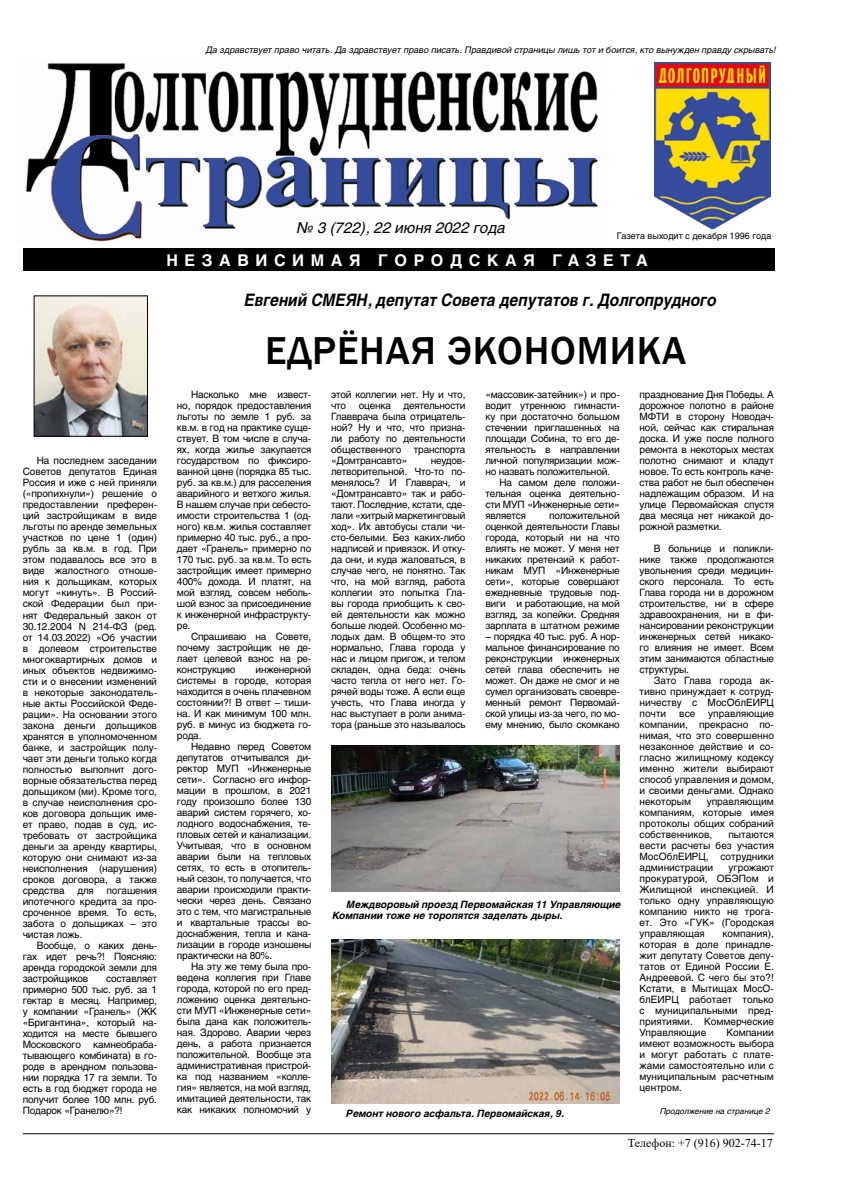
<style>
.page{position:relative;width:842px;height:1191px;background:#fff}
.page>*{position:absolute;margin:0;border:0;box-sizing:border-box;transform-origin:0 0}
.t1{font:500 40px "Franklin Gothic";letter-spacing:.02em;color:#000}
.t2{font:italic 700 17px "Helios";color:#000;scale:.9 1}
.t3{font:700 16px "Helios";letter-spacing:.41em;color:#fff}
.t4{font:italic 15px "Helios";color:#000}
.t5{font:12px "Times New Roman";color:#000}
.t6{font:10px/11px "Helios";letter-spacing:-.02em;color:#000;text-align:justify}
.t7{font:italic 700 10px/11px "Helios";color:#000}
.t8{font:italic 9px "Helios";color:#000}
.t9{font:9px "Helios";color:#000}
.t10{font:italic 8px "Helios";color:#000}
</style>
<div class="page">
<img style="left:26px;top:63px;width:572px;height:179px">
<div style="left:23px;top:248px;width:751px;height:22px;background:#000"></div>
<img style="left:654px;top:63px;width:116px;height:166px">
<img style="left:36px;top:298px;width:110px;height:136px">
<div style="left:34px;top:296px;width:114px;height:140px;border:1px solid #000"></div>
<hr style="left:23px;top:1133px;width:751px;height:1px;background:#000">
<img style="left:331px;top:745px;width:289px;height:147px">
<img style="left:331px;top:939px;width:289px;height:164px">
<p class="t8" style="left:206px;top:44px;width:572px">Да здравствует право читать. Да здравствует право писать. Правдивой страницы лишь тот и боится, кто вынужден правду скрывать!</p>
<p class="t6" style="left:23px;top:455px;width:136px;text-indent:14px">На последнем заседании Советов депутатов Единая Россия и иже с ней приняли («пропихнули») решение о предоставлении преферен&shy;ций застройщикам в виде льготы по аренде земельных участков по цене 1 (один) рубль за кв.м. в год. При этом подавалось все это в виде жалостного отноше&shy;ния к дольщикам, которых могут «кинуть». В Россий&shy;ской Федерации был при&shy;нят Федеральный закон от 30.12.2004 N 214-ФЗ (ред. от 14.03.2022) «Об участии в долевом строительстве многоквартирных домов и иных объектов недвижимо&shy;сти и о внесении изменений в некоторые законодатель&shy;ные акты Российской Феде&shy;рации». На основании этого закона деньги дольщиков хранятся в уполномоченном банке, и застройщик полу&shy;чает эти деньги только когда полностью выполнит дого&shy;ворные обязательства перед дольщиком (ми). Кроме того, в случае неисполнения сро&shy;ков договора дольщик име&shy;ет право, подав в суд, ис&shy;требовать от застройщика деньги за аренду квартиры, которую они снимают из-за неисполнения (нарушения) сроков договора, а также средства</p>
<p class="t6" style="left:23px;top:884px;width:136px;text-indent:84px">погашения ипотечного кредита за про&shy;сроченное время. То есть, забота о дольщиках – это чистая ложь.</p>
<p class="t6" style="left:23px;top:939px;width:136px;text-indent:14px">Вообще, о каких день&shy;гах идет речь?! Поясняю: аренда городской земли для застройщиков</p>
<p class="t6" style="left:77px;top:884px;width:18px">для</p>
<p class="t6" style="left:23px;top:972px;width:136px;text-indent:84px">составляет примерно 500 тыс. руб. за 1 гектар в месяц. Например, у компании «Гранель» (ЖК «Бригантина», который на&shy;ходится на месте бывшего Московского камнеобраба&shy;тывающего комбината) в го&shy;роде в арендном пользова&shy;нии порядка 17 га земли. То есть в год бюджет города не получит более 100 млн. руб.<br>Подарок «Гранелю»?!</p>
<h3 class="t4" style="left:297px;top:219px;width:210px">№ 3 (722), 22 июня 2022 года</h3>
<p class="t9" style="left:617px;top:231px;width:156px">Газета выходит с декабря 1996 года</p>
<h3 class="t3" style="left:166px;top:251px;width:483px">НЕЗАВИСИМАЯ ГОРОДСКАЯ ГАЗЕТА</h3>
<h2 class="t2" style="left:245px;top:290px;width:526px">Евгений СМЕЯН, депутат Совета депутатов г. Долгопрудного</h2>
<h1 class="t1" style="left:265px;top:326px;width:423px">ЕДРЁНАЯ ЭКОНОМИКА</h1>
<p class="t6" style="left:177px;top:389px;width:136px;text-indent:14px">Насколько мне извест&shy;но, порядок предоставления льготы по земле 1 руб. за кв.м. в год на практике суще&shy;ствует. В том числе в случа&shy;ях, когда жилье закупается государством по фиксиро&shy;ванной цене (порядка 85 тыс. руб. за кв.м.) для расселения аварийного и ветхого жилья.<br>В нашем случае при себесто&shy;имости строительства 1 (од&shy;ного) кв.м. жилья составляет примерно 40 тыс. руб., а про&shy;дает «Гранель» примерно по 170 тыс. руб. за кв.м. То есть застройщик имеет примерно 400% дохода. И платят, на мой взгляд, совсем неболь&shy;шой взнос за присоединение к инженерной инфраструкту&shy;ре.</p>
<p class="t6" style="left:177px;top:631px;width:136px;text-indent:14px">Спрашиваю на Совете, почему застройщик не де&shy;лает целевой взнос на ре&shy;конструкцию</p>
<p class="t6" style="left:177px;top:664px;width:136px;text-indent:79px">инженерной системы в городе, которая находится в очень плачевном состоянии?! В ответ – тиши&shy;на. И как минимум 100 млн. руб. в минус из бюджета го&shy;рода.</p>
<p class="t6" style="left:177px;top:741px;width:136px;text-indent:14px">Недавно перед Советом депутатов отчитывался ди&shy;ректор МУП «Инженерные сети». Согласно его инфор&shy;мации в прошлом, в 2021 году произошло более 130 аварий систем горячего, хо&shy;лодного водоснабжения, те&shy;пловых сетей и канализации.<br>Учитывая, что в основном аварии были на тепловых сетях, то есть в отопитель&shy;ный сезон, то получается, что аварии происходили практи&shy;чески через день. Связано это с тем, что магистральные и квартальные трассы во&shy;доснабжения, тепла и кана&shy;лизации в городе изношены практически на 80%.</p>
<p class="t6" style="left:177px;top:961px;width:136px;text-indent:14px">На эту же тему была про&shy;ведена коллегия при Главе города, которой по его пред&shy;ложению оценка деятельно&shy;сти МУП «Инженерные сети» была дана как положитель&shy;ная. Здорово. Аварии через день, а работа признается положительной. Вообще эта административная пристрой&shy;ка под названием «колле&shy;гия» является, на мой взгляд, имитацией деятельности, так как никаких полномочий у</p>
<p class="t6" style="left:331px;top:389px;width:136px">этой коллегии нет. Ну и что, что</p>
<p class="t6" style="left:331px;top:400px;width:136px;text-indent:72px">деятельности Главврача была отрицатель&shy;ной? Ну и что, что призна&shy;ли работу по деятельности общественного транспорта «Домтрансавто»</p>
<p class="t6" style="left:359px;top:400px;width:34px">оценка</p>
<p class="t6" style="left:331px;top:455px;width:136px;text-indent:100px">неудов&shy;летворительной. Что-то по&shy;менялось? И Главврач, и «Домтрансавто» так и рабо&shy;тают. Последние, кстати, сде&shy;лали «хитрый маркетинговый ход». Их автобусы стали чи&shy;сто-белыми. Без каких-либо надписей и привязок. И отку&shy;да они, и куда жаловаться, в случае чего, не понятно. Так что, на мой взгляд, работа коллегии это попытка Гла&shy;вы города приобщить к сво&shy;ей деятельности как можно больше людей. Особенно мо&shy;лодых дам. В общем-то это нормально, Глава города у нас и лицом пригож, и телом складен, одна беда: очень часто тепла от него нет. Го&shy;рячей воды тоже. А если еще учесть, что Глава иногда у нас выступает в роли анима&shy;тора (раньше это называлось</p>
<p class="t6" style="left:485px;top:389px;width:136px">«массовик-затейник») и про-</p>
<p class="t6" style="left:485px;top:400px;width:136px">водит утреннюю гимнасти-</p>
<p class="t6" style="left:485px;top:411px;width:136px">ку при достаточно большом</p>
<p class="t6" style="left:485px;top:422px;width:136px">стечении приглашенных на</p>
<p class="t6" style="left:485px;top:433px;width:136px">площади Собина, то его де-</p>
<p class="t6" style="left:485px;top:444px;width:136px">ятельность в направлении</p>
<p class="t6" style="left:485px;top:455px;width:136px">личной популяризации мож-</p>
<p class="t6" style="left:485px;top:466px;width:126px">но назвать положительной.</p>
<p class="t6" style="left:499px;top:477px;width:122px">На самом деле положи-</p>
<p class="t6" style="left:485px;top:488px;width:136px">тельная оценка деятельно-</p>
<p class="t6" style="left:485px;top:499px;width:136px">сти МУП «Инженерные сети»</p>
<p class="t6" style="left:485px;top:510px;width:42px">является</p>
<p class="t6" style="left:485px;top:510px;width:136px;text-indent:64px">положительной оценкой деятельности Главы города, который ни на что влиять не может. У меня нет никаких претензий к работ&shy;никам МУП «Инженерные сети», которые совершают ежедневные трудовые под&shy;виги и работающие, на мой взгляд, за копейки. Средняя зарплата в штатном режиме</p>
<p class="t6" style="left:485px;top:631px;width:136px">– порядка 40 тыс. руб. А нор&shy;мальное финансирование по реконструкции инженерных сетей глава обеспечить не может. Он даже не смог и не сумел организовать своевре&shy;менный ремонт Первомай&shy;ской улицы из-за чего, по мо&shy;ему мнению, было скомкано</p>
<p class="t7" style="left:332px;top:899px;width:290px;text-indent:14px">Междворовый проезд Первомайская 11 Управляющие<br>Компании тоже не торопятся заделать дыры.</p>
<p class="t7" style="left:346px;top:1107px;width:219px">Ремонт нового асфальта. Первомайская, 9.</p>
<p class="t6" style="left:639px;top:389px;width:136px">празднование Дня Победы. А дорожное полотно в районе МФТИ в сторону Новодач&shy;ной, сейчас как стиральная доска. И уже после полного ремонта в некоторых местах полотно снимают и кладут новое. То есть контроль каче&shy;ства работ не был обеспечен надлежащим образом. И на улице Первомайская спустя два месяца нет никакой до&shy;рожной разметки.</p>
<p class="t6" style="left:639px;top:543px;width:136px;text-indent:14px">В больнице и поликли&shy;нике также продолжаются увольнения среди медицин&shy;ского персонала. То есть Глава города ни в дорожном строительстве, ни в сфере здравоохранения, ни в фи&shy;нансировании реконструкции инженерных сетей никако&shy;го влияния не имеет. Всем этим занимаются областные структуры.</p>
<p class="t6" style="left:639px;top:675px;width:136px;text-indent:14px">Зато Глава города ак&shy;тивно принуждает к сотруд&shy;ничеству с МосОблЕИРЦ почти</p>
<p class="t6" style="left:639px;top:708px;width:136px;text-indent:69px">управляющие компании, прекрасно по&shy;нимая, что это совершенно незаконное действие и со&shy;гласно жилищному кодексу именно жители выбирают способ управления и домом, и своими деньгами. Однако некоторым</p>
<p class="t6" style="left:679px;top:708px;width:18px">все</p>
<p class="t6" style="left:639px;top:796px;width:136px;text-indent:67px">управляющим компаниям, которые имея протоколы общих собраний собственников,</p>
<p class="t6" style="left:639px;top:829px;width:136px;text-indent:89px">пытаются вести расчеты без участия МосОблЕИРЦ, сотрудники администрации</p>
<p class="t6" style="left:639px;top:862px;width:136px;text-indent:89px">угрожают прокуратурой, ОБЭПом и Жилищной инспекцией. И только одну управляющую компанию никто не трога&shy;ет. Это «ГУК» (Городская управляющая</p>
<p class="t6" style="left:639px;top:928px;width:136px;text-indent:83px">компания), которая в доле принадле&shy;жит депутату Советов депу&shy;татов от Единой России Е.<br>Андреевой. С чего бы это?!<br>Кстати, в Мытищах МосО&shy;блЕИРЦ работает только с муниципальными пред&shy;приятиями. Коммерческие Управляющие</p>
<p class="t6" style="left:639px;top:1027px;width:136px;text-indent:87px">Компании имеют возможность выбора и могут работать с плате&shy;жами самостоятельно или с муниципальным расчетным центром.</p>
<p class="t10" style="left:660px;top:1106px;width:112px">Продолжение на странице 2</p>
<p class="t5" style="left:628px;top:1134px;width:146px">Телефон: +7 (916) 902-74-17</p>
</div>
